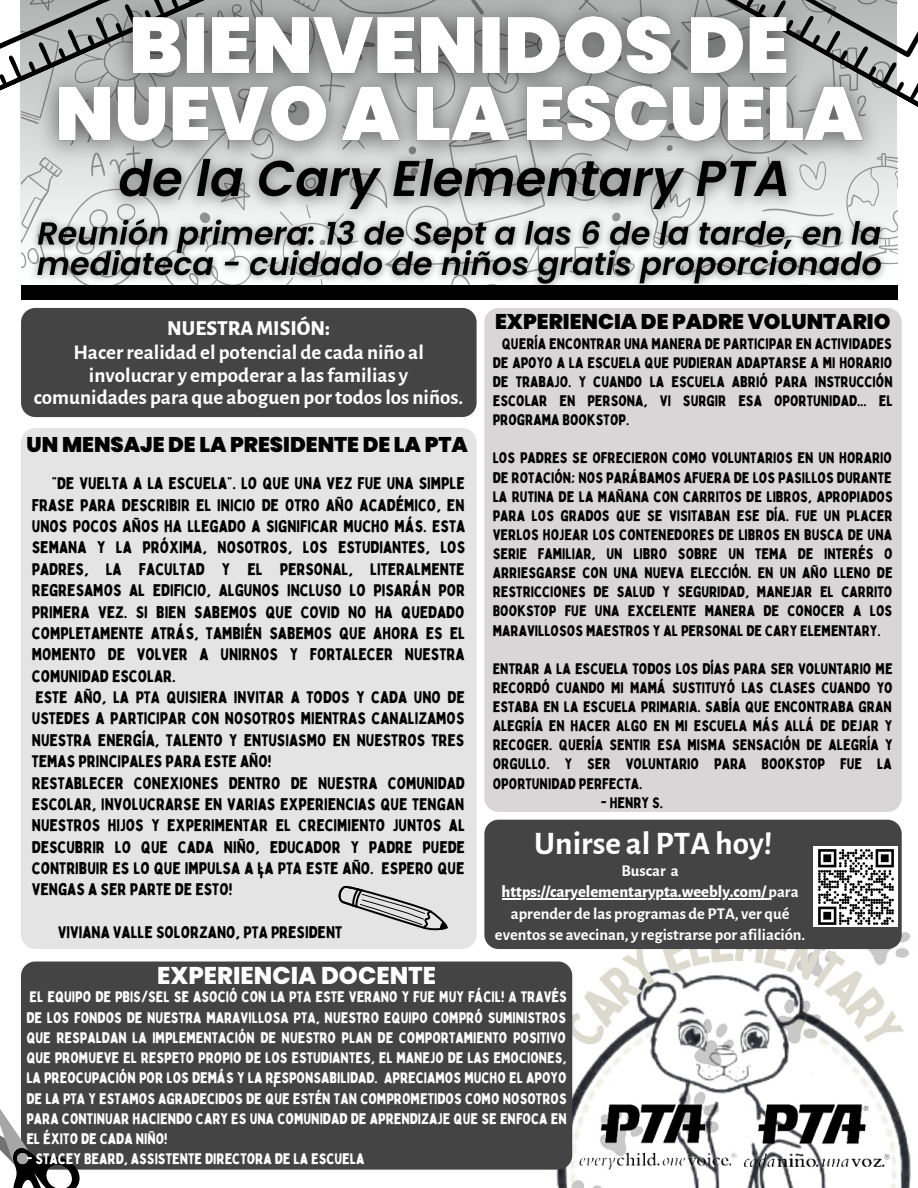
<style>
.page{position:relative;width:918px;height:1188px;background:#fff}
.page>*{position:absolute;margin:0;border:0;box-sizing:border-box;transform-origin:0 0}
.t1{font:700 33px "Alegreya Sans";color:#fff}
.t2{font:800 24.3px "Poppins";color:#fff}
.t3{font:900 21.3px "Poppins";color:#000}
.t4{font:700 21px/22.5px "Alegreya Sans";color:#fff;text-align:center}
.t5{font:800 21px "Alegreya Sans";color:#fff}
.t6{font:16.5px/21.3px "Bobby Jones";color:#000}
.t7{font:700 16.5px/21.3px "Alegreya Sans";color:#fff;text-align:center}
.t8{font:15px/19.2px "Bobby Jones";color:#000;text-align:justify}
.t9{font:15px/20.2px "Bobby Jones";color:#fff;text-align:justify}
.s1{font-weight:800}
</style>
<div class="page">
<div style="left:21px;top:308px;width:456px;height:109px;background:#444;border-radius:14px"></div>
<svg style="left:0;top:0;width:94px;height:102px"></svg>
<svg style="left:824px;top:0;width:94px;height:107px"></svg>
<div style="left:21px;top:428px;width:456px;height:521px;background:#e4e4e4;border-radius:14px"></div>
<div style="left:484px;top:308px;width:418px;height:504px;background:#d8d6d6;border-radius:14px"></div>
<img style="left:551px;top:932px;width:360px;height:256px">
<div style="left:21px;top:962px;width:551px;height:208px;background:#444;border-radius:14px"></div>
<svg style="left:0;top:1109px;width:104px;height:79px"></svg>
<div style="left:484px;top:820px;width:418px;height:129px;background:#444;border-radius:14px"></div>
<svg style="left:338px;top:885px;width:110px;height:46px"></svg>
<img style="left:814px;top:847px;width:83px;height:80px">
<img style="left:94px;top:0;width:730px;height:30px">
<img style="left:23px;top:30px;width:874px;height:173px">
<hr style="left:502px;top:898px;width:267px;height:2px;background:#fff">
<img style="left:24px;top:199px;width:870px;height:101px">
<h3 class="t5" style="left:167px;top:318px;width:164px">NUESTRA MISIÓN:</h3>
<h3 class="t4" style="left:34px;top:342px;width:431px">Hacerrealidad el potencial de cada niño al involucrar y empoderar a lasfamilias y comunidades para que aboguen portodoslos niños.</h3>
<h3 class="t3" style="left:27px;top:429px;width:443px">UN MENSAJE DE LA PRESIDENTE DE LA PTA</h3>
<p class="t6" style="left:32px;top:473px;width:469px;text-indent:20px">"DE VUELTA A LA ESCUELA". LO QUE UNA VEZ FUE UNA SIMPLE FRASE PARA DESCRIBIR EL INICIO DE OTRO AÑO ACADÉMICO, EN UNOS POCOS AÑOS HA LLEGADO A SIGNIFICAR MUCHO MÁS. ESTA SEMANA Y LA PRÓXIMA, NOSOTROS, LOS ESTUDIANTES, LOS PADRES, LA FACULTAD Y EL PERSONAL, LITERALMENTE REGRESAMOS AL EDIFICIO, ALGUNOS INCLUSO LO PISARÁN POR PRIMERA VEZ. SI BIEN SABEMOS QUE COVID NO HA QUEDADO COMPLETAMENTE ATRÁS, TAMBIÉN SABEMOS QUE AHORA ES EL MOMENTO DE VOLVER A UNIRNOS Y FORTALECER NUESTRA COMUNIDAD ESCOLAR.<br>ESTE AÑO, LA PTA QUISIERA INVITAR A TODOS Y CADA UNO DE USTEDES A PARTICIPAR CON NOSOTROS MIENTRAS CANALIZAMOS NUESTRA ENERGÍA, TALENTO Y ENTUSIASMO EN NUESTROS TRES TEMAS PRINCIPALES PARA ESTE AÑO!<br>RESTABLECER CONEXIONES DENTRO DE NUESTRA COMUNIDAD ESCOLAR, INVOLUCRARSE EN VARIAS EXPERIENCIAS QUE TENGAN NUESTROS HIJOS Y EXPERIMENTAR EL CRECIMIENTO JUNTOS AL DESCUBRIR LO QUE CADA NIÑO, EDUCADOR Y PADRE PUEDE CONTRIBUIR ES LO QUE IMPULSA A LA PTA ESTE AÑO. ¡ESPERO QUE VENGAS A SER PARTE DE ESTO!</p>
<p class="t6" style="left:58px;top:921px;width:286px">VIVIANA VALLE SOLORZANO, PTA PRESIDENT</p>
<h2 class="t2" style="left:157px;top:958px;width:281px">EXPERIENCIA DOCENTE</h2>
<h3 class="t3" style="left:495px;top:307px;width:397px">EXPERIENCIA DE PADRE VOLUNTARIO</h3>
<p class="t8" style="left:493px;top:334px;width:401px;text-indent:9px">QUERÍA ENCONTRAR UNA MANERA DE PARTICIPAR EN ACTIVIDADES DE APOYO A LA ESCUELA QUE PUDIERAN ADAPTARSE A MI HORARIO DE TRABAJO. Y CUANDO LA ESCUELA ABRIÓ PARA INSTRUCCIÓN ESCOLAR EN PERSONA, VI SURGIR ESA OPORTUNIDAD... EL PROGRAMA BOOKSTOP.</p>
<p class="t8" style="left:493px;top:448px;width:401px">LOS PADRES SE OFRECIERON COMO VOLUNTARIOS EN UN HORARIO DE ROTACIÓN; NOS PARÁBAMOS AFUERA DE LOS PASILLOS DURANTE LA RUTINA DE LA MAÑANA CON CARRITOS DE LIBROS, APROPIADOS PARA LOS GRADOS QUE SE VISITABAN ESE DÍA. FUE UN PLACER VERLOS HOJEAR LOS CONTENEDORES DE LIBROS EN BUSCA DE UNA SERIE FAMILIAR, UN LIBRO SOBRE UN TEMA DE INTERÉS O ARRIESGARSE CON UNA NUEVA ELECCIÓN. EN UN AÑO LLENO DE RESTRICCIONES DE SALUD Y SEGURIDAD, MANEJAR EL CARRITO BOOKSTOP FUE UNA EXCELENTE MANERA DE CONOCER A LOS MARAVILLOSOS MAESTROS Y AL PERSONAL DE CARY ELEMENTARY.</p>
<p class="t8" style="left:493px;top:659px;width:401px">ENTRAR A LA ESCUELA TODOS LOS DÍAS PARA SER VOLUNTARIO ME RECORDÓ CUANDO MI MAMÁ SUSTITUYÓ LAS CLASES CUANDO YO ESTABA EN LA ESCUELA PRIMARIA. SABÍA QUE ENCONTRABA GRAN ALEGRÍA EN HACER ALGO EN MI ESCUELA MÁS ALLÁ DE DEJAR Y RECOGER. QUERÍA SENTIR ESA MISMA SENSACIÓN DE ALEGRÍA Y ORGULLO. Y SER VOLUNTARIO PARA BOOKSTOP FUE LA OPORTUNIDAD PERFECTA.</p>
<p class="t8" style="left:601px;top:793px;width:64px">- HENRY S.</p>
<h1 class="t1" style="left:534px;top:828px;width:240px">Unirse al PTA hoy!</h1>
<p class="t7" style="left:495px;top:860px;width:312px">Buscar a <span class="s1">https://caryelementarypta.weebly.com/</span> para aprender de las programas de PTA, ver qué eventosse avecinan, y registrarse por afiliación.</p>
<p class="t9" style="left:26px;top:987px;width:542px">EL EQUIPO DE PBIS/SEL SE ASOCIÓ CON LA PTA ESTE VERANO Y FUE MUY FÁCIL! A TRAVÉS DE LOS FONDOS DE NUESTRA MARAVILLOSA PTA, NUESTRO EQUIPO COMPRÓ SUMINISTROS QUE RESPALDAN LA IMPLEMENTACIÓN DE NUESTRO PLAN DE COMPORTAMIENTO POSITIVO QUE PROMUEVE EL RESPETO PROPIO DE LOS ESTUDIANTES, EL MANEJO DE LAS EMOCIONES, LA PREOCUPACIÓN POR LOS DEMÁS Y LA RESPONSABILIDAD. ¡APRECIAMOS MUCHO EL APOYO DE LA PTA Y ESTAMOS AGRADECIDOS DE QUE ESTÉN TAN COMPROMETIDOS COMO NOSOTROS PARA CONTINUAR HACIENDO CARY ES UNA COMUNIDAD DE APRENDIZAJE QUE SE ENFOCA EN EL ÉXITO DE CADA NIÑO!</p>
<p class="t9" style="left:26px;top:1149px;width:340px">- STACEY BEARD, ASSISTENTE DIRECTORA DE LA ESCUELA</p>
</div>
